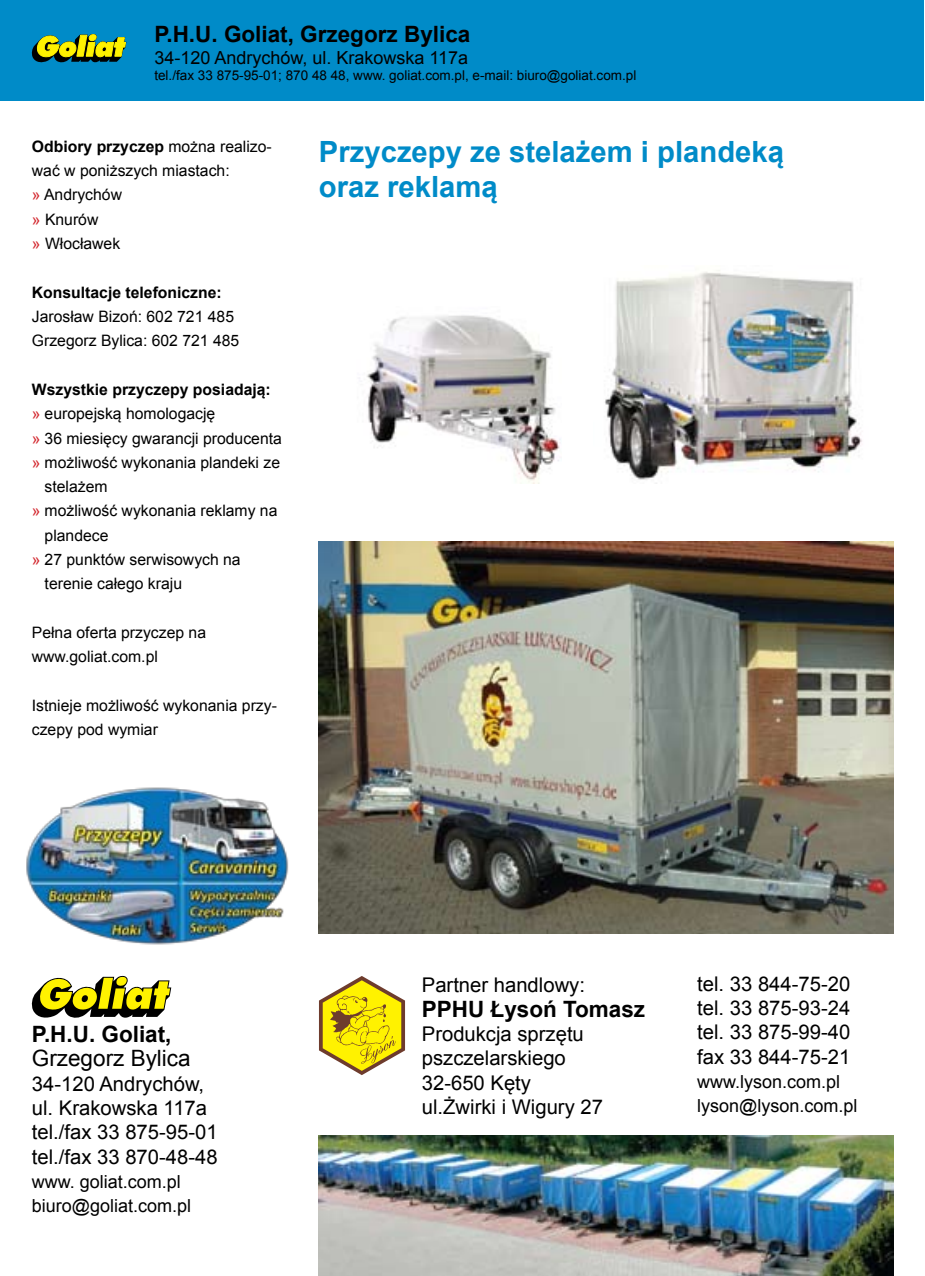
<style>
.page{position:relative;width:925px;height:1276px;background:#fff}
.page>*{position:absolute;margin:0;border:0;box-sizing:border-box;transform-origin:0 0}
.t1{font:700 29.25px/35.1px "Arial";color:#008bc8}
.t2{font:700 22.5px "Arial";color:#000}
.t3{font:22.5px "Arial";color:#000}
.t4{font:20.25px/24.3px "Arial";color:#000}
.t5{font:18px/24.3px "Arial";color:#000}
.t6{font:15.75px/24.3px "Arial";color:#000}
.t7{font:700 15.75px "Arial";color:#000}
.t8{font:13.5px "Arial";color:#000}
.s1{font-weight:700}
.s2{color:#d2232a}
</style>
<div class="page">
<div style="left:0;top:0;width:924px;height:100px;background:#008bc8"></div>
<svg style="left:31px;top:975px;width:140px;height:43px"></svg>
<svg style="left:319px;top:976px;width:86px;height:99px"></svg>
<img style="left:319px;top:1135px;width:574px;height:141px">
<svg style="left:31px;top:34px;width:95px;height:29px"></svg>
<img style="left:319px;top:541px;width:574px;height:393px">
<img style="left:605px;top:270px;width:257px;height:210px">
<img style="left:26px;top:787px;width:263px;height:158px">
<img style="left:359px;top:315px;width:202px;height:168px">
<h2 class="t2" style="left:154px;top:19px;width:317px">P.H.U. Goliat, Grzegorz Bylica</h2>
<p class="t5" style="left:154px;top:45px;width:315px">34-120 Andrychów, ul. Krakowska 117a</p>
<p class="t8" style="left:154px;top:66px;width:483px">tel./fax 33 875-95-01; 870 48 48, www. goliat.com.pl, e-mail: biuro@goliat.com.pl</p>
<p class="t6" style="left:32px;top:134px;width:241px"><span class="s1">Odbiory przyczep</span> można realizo&shy;wać w poniższych miastach:<br><span class="s2">»</span> Andrychów<br><span class="s2">»</span> Knurów<br><span class="s2">»</span> Włocławek</p>
<p class="t7" style="left:32px;top:282px;width:191px">Konsultacje telefoniczne:</p>
<p class="t6" style="left:32px;top:304px;width:209px">Jarosław Bizoń: 602 721 485<br>Grzegorz Bylica: 602 721 485</p>
<p class="t7" style="left:32px;top:379px;width:240px">Wszystkie przyczepy posiadają:</p>
<p class="t6" style="left:32px;top:402px;width:185px"><span class="s2">»</span> europejską homologację</p>
<p class="t6" style="left:32px;top:426px;width:251px"><span class="s2">»</span> 36 miesięcy gwarancji producenta</p>
<p class="t6" style="left:32px;top:450px;width:250px"><span class="s2">»</span> możliwość wykonania plandeki ze</p>
<p class="t6" style="left:45px;top:474px;width:65px">stelażem</p>
<p class="t6" style="left:32px;top:499px;width:247px"><span class="s2">»</span> możliwość wykonania reklamy na</p>
<p class="t6" style="left:45px;top:523px;width:65px">plandece</p>
<p class="t6" style="left:32px;top:547px;width:210px"><span class="s2">»</span> 27 punktów serwisowych na</p>
<p class="t6" style="left:45px;top:572px;width:139px">terenie całego kraju</p>
<p class="t6" style="left:32px;top:620px;width:176px">Pełna oferta przyczep na www.goliat.com.pl</p>
<p class="t6" style="left:32px;top:693px;width:247px">Istnieje możliwość wykonania przy&shy;czepy pod wymiar</p>
<h1 class="t1" style="left:319px;top:135px;width:466px">Przyczepy ze stelażem i plandeką oraz reklamą</h1>
<h2 class="t2" style="left:32px;top:1019px;width:141px">P.H.U. Goliat,</h2>
<h2 class="t3" style="left:32px;top:1043px;width:160px">Grzegorz Bylica</h2>
<p class="t4" style="left:32px;top:1071px;width:187px">34-120 Andrychów, ul. Krakowska 117a tel./fax 33 875-95-01 tel./fax 33 870-48-48</p>
<p class="t5" style="left:32px;top:1169px;width:161px">www. goliat.com.pl biuro@goliat.com.pl</p>
<p class="t4" style="left:422px;top:973px;width:165px">Partner handlowy:</p>
<h2 class="t2" style="left:422px;top:993px;width:225px">PPHU Łysoń Tomasz</h2>
<p class="t4" style="left:422px;top:1022px;width:183px">Produkcja sprzętu pszczelarskiego<br>32-650 Kęty ul.Żwirki i Wigury 27</p>
<p class="t4" style="left:697px;top:971px;width:155px;text-align:justify">tel. 33 844-75-20 tel. 33 875-93-24 tel. 33 875-99-40 fax 33 844-75-21</p>
<p class="t5" style="left:697px;top:1069px;width:162px">www.lyson.com.pl lyson@lyson.com.pl</p>
</div>
